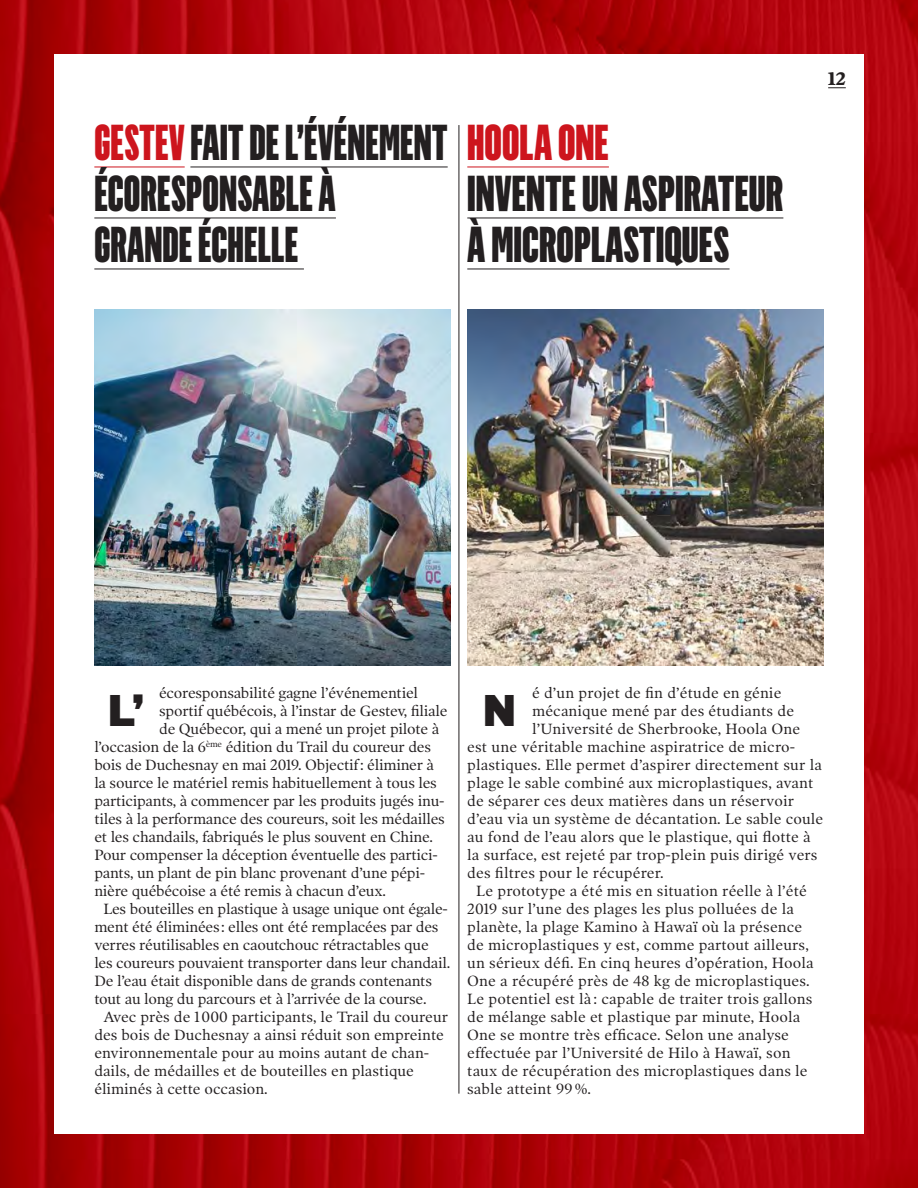
<style>
.page{position:relative;width:918px;height:1188px;background:#fff}
.page>*{position:absolute;margin:0;border:0;box-sizing:border-box;transform-origin:0 0}
.Titre{font:900 49.5px/51px "Flama Ultracondensed";color:#231f20;scale:.95 1}
.Titre-2{font:900 49.5px/51px "Flama Ultracondensed";color:#231f20}
.t1{font:900 43.5px "Flama";color:#231f20}
.t2{font:700 18px "Poynter OS Text One L";color:#231f20}
.Texte_-_indent{font:15px/18px "Poynter OS Text One L";color:#231f20}
.s1{color:#cd151d}
</style>
<div class="page">
<img style="left:0;top:0;width:918px;height:1188px">
<div style="left:54px;top:54px;width:810px;height:1080px;background:#fff"></div>
<hr style="left:94px;top:166px;width:91px;height:1px;background:#cd151d">
<hr style="left:190px;top:166px;width:258px;height:1px;background:#231f20">
<hr style="left:94px;top:217px;width:242px;height:1px;background:#231f20">
<hr style="left:94px;top:268px;width:210px;height:1px;background:#231f20">
<hr style="left:467px;top:166px;width:142px;height:1px;background:#cd151d">
<hr style="left:467px;top:217px;width:316px;height:1px;background:#231f20">
<hr style="left:467px;top:268px;width:263px;height:1px;background:#231f20">
<hr style="left:459px;top:125px;width:1px;height:969px;background:#231f20">
<img style="left:94px;top:310px;width:357px;height:356px">
<img style="left:467px;top:310px;width:356px;height:356px">
<svg style="left:828px;top:88px;width:18px;height:1px"></svg>
<p class="Titre" style="left:94px;top:117px;width:543px"><span class="s1">GESTEV</span>FAIT DE L’ÉVÉNEMENT <span class="s1">HOOLA ONE<br></span>ÉCORESPONSABLE À<br>GRANDE ÉCHELLE</p>
<p class="Titre-2" style="left:467px;top:168px;width:318px">INVENTE UN ASPIRATEUR<br>À MICROPLASTIQUES</p>
<p class="t2" style="left:828px;top:67px;width:19px">12</p>
<p class="Texte_-_indent" style="left:532px;top:683px;width:251px">é d’un projet de fin d’étude en génie</p>
<p class="Texte_-_indent" style="left:532px;top:701px;width:264px">mécanique mené par des étudiants de</p>
<p class="Texte_-_indent" style="left:532px;top:719px;width:270px">l’Université de Sherbrooke, Hoola One</p>
<p class="Texte_-_indent" style="left:467px;top:737px;width:329px">est une véritable machine aspiratrice de micro-</p>
<p class="Texte_-_indent" style="left:467px;top:755px;width:356px">plastiques. Elle permet d’aspirer directement sur la</p>
<p class="Texte_-_indent" style="left:467px;top:773px;width:348px">plage le sable combiné aux microplastiques, avant</p>
<p class="Texte_-_indent" style="left:467px;top:791px;width:328px">de séparer ces deux matières dans un réservoir</p>
<p class="Texte_-_indent" style="left:467px;top:809px;width:358px">d’eau via un système de décantation. Le sable coule</p>
<p class="Texte_-_indent" style="left:467px;top:827px;width:345px">au fond de l’eau alors que le plastique, qui flotte à</p>
<p class="Texte_-_indent" style="left:467px;top:845px;width:352px">la surface, est rejeté par trop-plein puis dirigé vers</p>
<p class="Texte_-_indent" style="left:467px;top:863px;width:198px">des filtres pour le récupérer.</p>
<p class="Texte_-_indent" style="left:467px;top:881px;width:348px;text-indent:9px">Le prototype a été mis en situation réelle à l’été 2019 sur l’une des plages les plus polluées de la planète, la plage Kamino à Hawaï où la présence de microplastiques y est, comme partout ailleurs, un sérieux défi. En cinq heures d’opération, Hoola One a récupéré près de 48 kg de microplastiques.<br>Le potentiel est là : capable de traiter trois gallons de mélange sable et plastique par minute, Hoola One se montre très efficace. Selon une analyse effectuée par l’Université de Hilo à Hawaï, son taux de récupération des microplastiques dans le sable atteint 99 %.</p>
<p class="Texte_-_indent" style="left:159px;top:683px;width:260px">écoresponsabilité gagne l’événementiel</p>
<p class="Texte_-_indent" style="left:159px;top:701px;width:290px">sportif québécois, à l’instar de Gestev, filiale</p>
<p class="Texte_-_indent" style="left:159px;top:719px;width:282px">de Québecor, qui a mené un projet pilote à</p>
<p class="Texte_-_indent" style="left:94px;top:737px;width:338px">l’occasion de la 6<sup>ème</sup> édition du Trail du coureur des</p>
<p class="Texte_-_indent" style="left:94px;top:755px;width:341px">bois de Duchesnay en mai 2019. Objectif: éliminer à</p>
<p class="Texte_-_indent" style="left:94px;top:773px;width:344px">la source le matériel remis habituellement à tous les</p>
<p class="Texte_-_indent" style="left:94px;top:791px;width:352px">participants, à commencer par les produits jugés inu-</p>
<p class="Texte_-_indent" style="left:94px;top:809px;width:352px">tiles à la performance des coureurs, soit les médailles</p>
<p class="Texte_-_indent" style="left:94px;top:827px;width:340px">et les chandails, fabriqués le plus souvent en Chine.</p>
<p class="Texte_-_indent" style="left:94px;top:845px;width:345px">Pour compenser la déception éventuelle des partici-</p>
<p class="Texte_-_indent" style="left:94px;top:863px;width:332px">pants, un plant de pin blanc provenant d’une pépi-</p>
<p class="Texte_-_indent" style="left:94px;top:881px;width:293px">nière québécoise a été remis à chacun d’eux.</p>
<p class="Texte_-_indent" style="left:94px;top:899px;width:357px;text-indent:9px">Les bouteilles en plastique à usage unique ont égale&shy;ment été éliminées: elles ont été remplacées par des verres réutilisables en caoutchouc rétractables que les coureurs pouvaient transporter dans leur chandail.<br>De l’eau était disponible dans de grands contenants tout au long du parcours et à l’arrivée de la course.</p>
<p class="Texte_-_indent" style="left:94px;top:1007px;width:355px;text-indent:9px">Avec près de 1000 participants, le Trail du coureur des bois de Duchesnay a ainsi réduit son empreinte environnementale pour au moins autant de chan&shy;dails, de médailles et de bouteilles en plastique éliminés à cette occasion.</p>
<p class="t1" style="left:108px;top:682px;width:38px">L’</p>
<p class="t1" style="left:483px;top:682px;width:34px">N</p>
</div>
